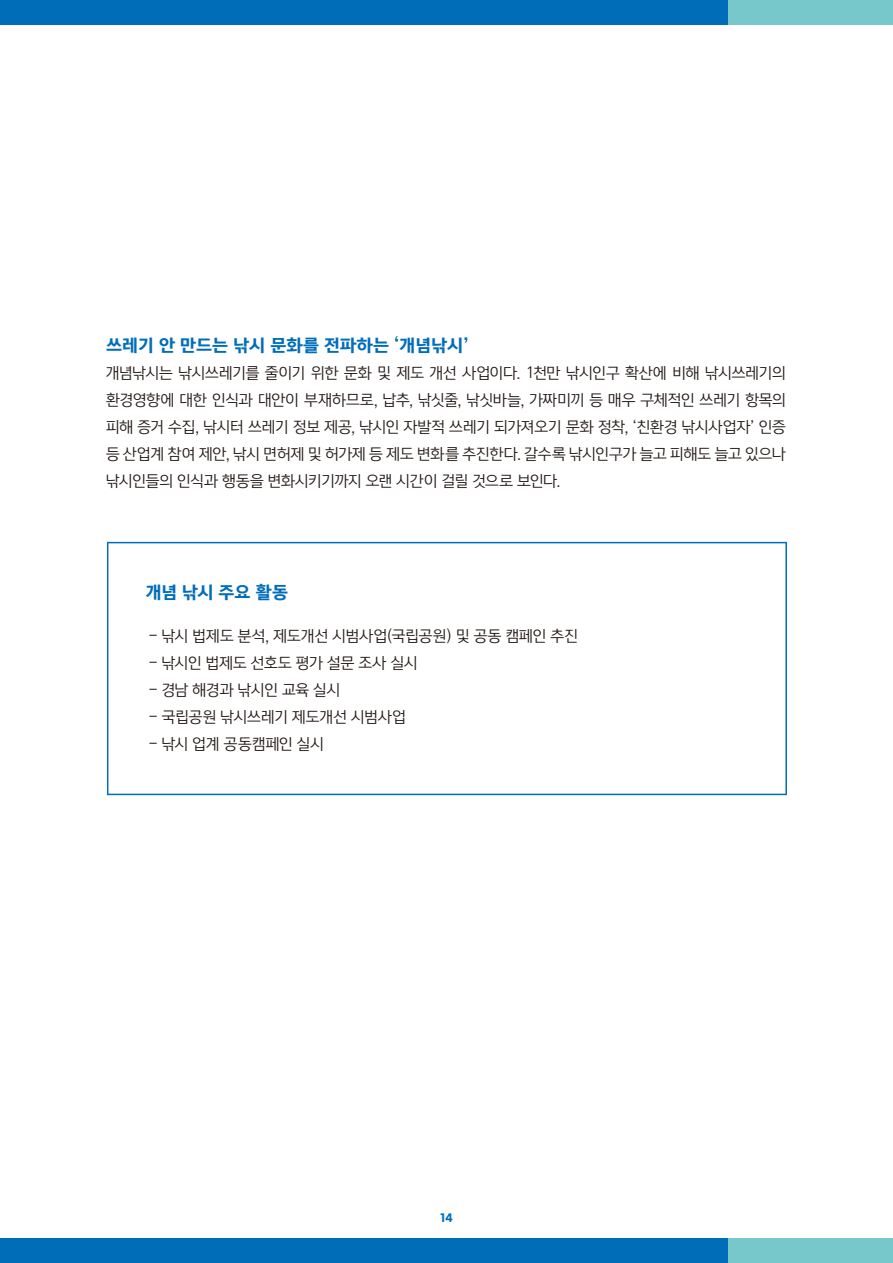
<style>
.page{position:relative;width:893px;height:1263px;background:#fff}
.page>*{position:absolute;margin:0;border:0;box-sizing:border-box;transform-origin:0 0}
.t1{font:16.5px "Yoon Gothic Pro 785";color:#006db9}
.t2{font:15px/27px "Yoon Gothic Pro 745";letter-spacing:-.005em;color:#221815;text-align:justify}
.t3{font:700 10.5px "Gmarket Sans";color:#006db9}
</style>
<div class="page">
<svg style="left:107px;top:542px;width:680px;height:253px"></svg>
<div style="left:329px;top:0;width:564px;height:25px;background:#76c8ca"></div>
<div style="left:0;top:0;width:728px;height:25px;background:#006db9"></div>
<div style="left:329px;top:1238px;width:564px;height:25px;background:#76c8ca"></div>
<div style="left:0;top:1238px;width:728px;height:25px;background:#006db9"></div>
<p class="t1" style="left:106px;top:333px;width:364px">쓰레기 안 만드는 낚시 문화를 전파하는 ‘개념낚시’</p>
<p class="t2" style="left:106px;top:359px;width:681px">개념낚시는 낚시쓰레기를 줄이기 위한 문화 및 제도 개선 사업이다. 1천만 낚시인구 확산에 비해 낚시쓰레기의 환경영향에 대한 인식과 대안이 부재하므로, 납추, 낚싯줄, 낚싯바늘, 가짜미끼 등 매우 구체적인 쓰레기 항목의 피해 증거 수집, 낚시터 쓰레기 정보 제공, 낚시인 자발적 쓰레기 되가져오기 문화 정착, ‘친환경 낚시사업자’ 인증 등 산업계 참여 제안, 낚시 면허제 및 허가제 등 제도 변화를 추진한다. 갈수록 낚시인구가 늘고 피해도 늘고 있으나 낚시인들의 인식과 행동을 변화시키기까지 오랜 시간이 걸릴 것으로 보인다.</p>
<p class="t1" style="left:146px;top:580px;width:144px">개념 낚시 주요 활동</p>
<p class="t2" style="left:149px;top:622px;width:431px">- 낚시 법제도 분석, 제도개선 시범사업(국립공원) 및 공동 캠페인 추진</p>
<p class="t2" style="left:149px;top:649px;width:271px">- 낚시인 법제도 선호도 평가 설문 조사 실시</p>
<p class="t2" style="left:149px;top:676px;width:193px">- 경남 해경과 낚시인 교육 실시</p>
<p class="t2" style="left:149px;top:703px;width:259px">- 국립공원 낚시쓰레기 제도개선 시범사업</p>
<p class="t2" style="left:149px;top:730px;width:177px">- 낚시 업계 공동캠페인 실시</p>
<p class="t3" style="left:440px;top:1212px;width:14px">14</p>
</div>
